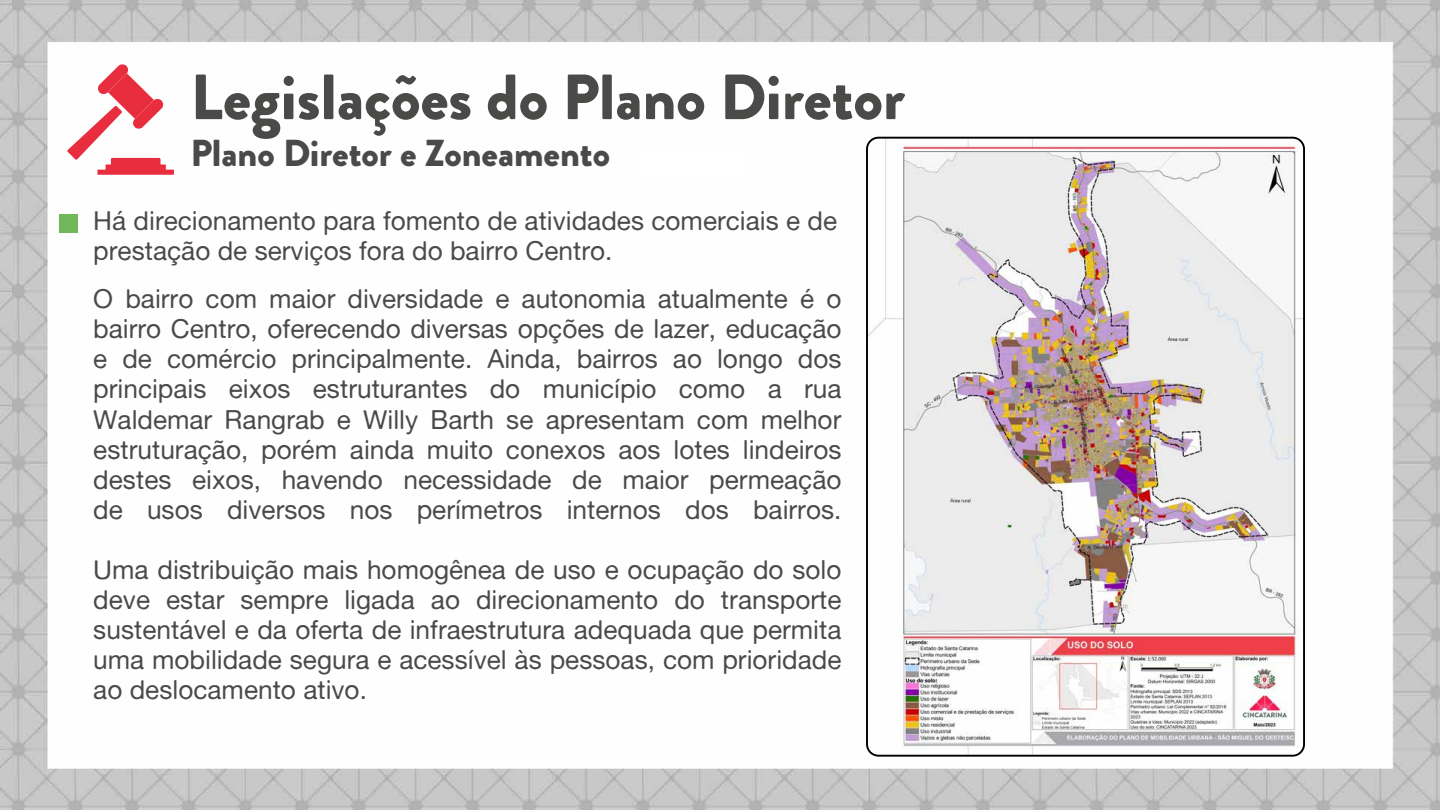
<style>
.page{position:relative;width:1440px;height:810px;background:#fff}
.page>*{position:absolute;margin:0;border:0;box-sizing:border-box;transform-origin:0 0}
.t1{font:900 63.75px "Brandon Grotesque";color:#4a4a49}
.t2{font:900 37.5px "Brandon Grotesque";color:#4a4a49}
.t3{font:26.25px/30px "Alte Haas Grotesk";color:#4a4a49;text-align:justify}
</style>
<div class="page">
<img style="left:0;top:0;width:1440px;height:810px">
<div style="left:636px;top:150px;width:112px;height:25px;background:#fff"></div>
<svg style="left:67px;top:64px;width:107px;height:111px"></svg>
<div style="left:60px;top:214px;width:18px;height:18px;background:#70b859"></div>
<img style="left:867px;top:138px;width:437px;height:618px">
<div style="left:866px;top:137px;width:439px;height:620px;border:2px solid #000;border-radius:11px"></div>
<h1 class="t1" style="left:190px;top:52px;width:716px">Legislações do Plano Diretor</h1>
<h2 class="t2" style="left:190px;top:126px;width:421px">Plano Diretor e Zoneamento</h2>
<p class="t3" style="left:93px;top:205px;width:745px">Há direcionamento para fomento de atividades comerciais e de prestação de serviços fora do bairro Centro.</p>
<p class="t3" style="left:93px;top:284px;width:750px">O bairro com maior diversidade e autonomia atualmente é o bairro Centro, oferecendo diversas opções de lazer, educação e de comércio principalmente. Ainda, bairros ao longo dos principais eixos estruturantes do município como a rua Waldemar Rangrab e Willy Barth se apresentam com melhor estruturação, porém ainda muito conexos aos lotes lindeiros destes eixos, havendo necessidade de maior permeação de usos diversos nos perímetros internos dos bairros.</p>
<p class="t3" style="left:93px;top:554px;width:750px">Uma distribuição mais homogênea de uso e ocupação do solo deve estar sempre ligada ao direcionamento do transporte sustentável e da oferta de infraestrutura adequada que permita uma mobilidade segura e acessível às pessoas, com prioridade ao deslocamento ativo.</p>
</div>
